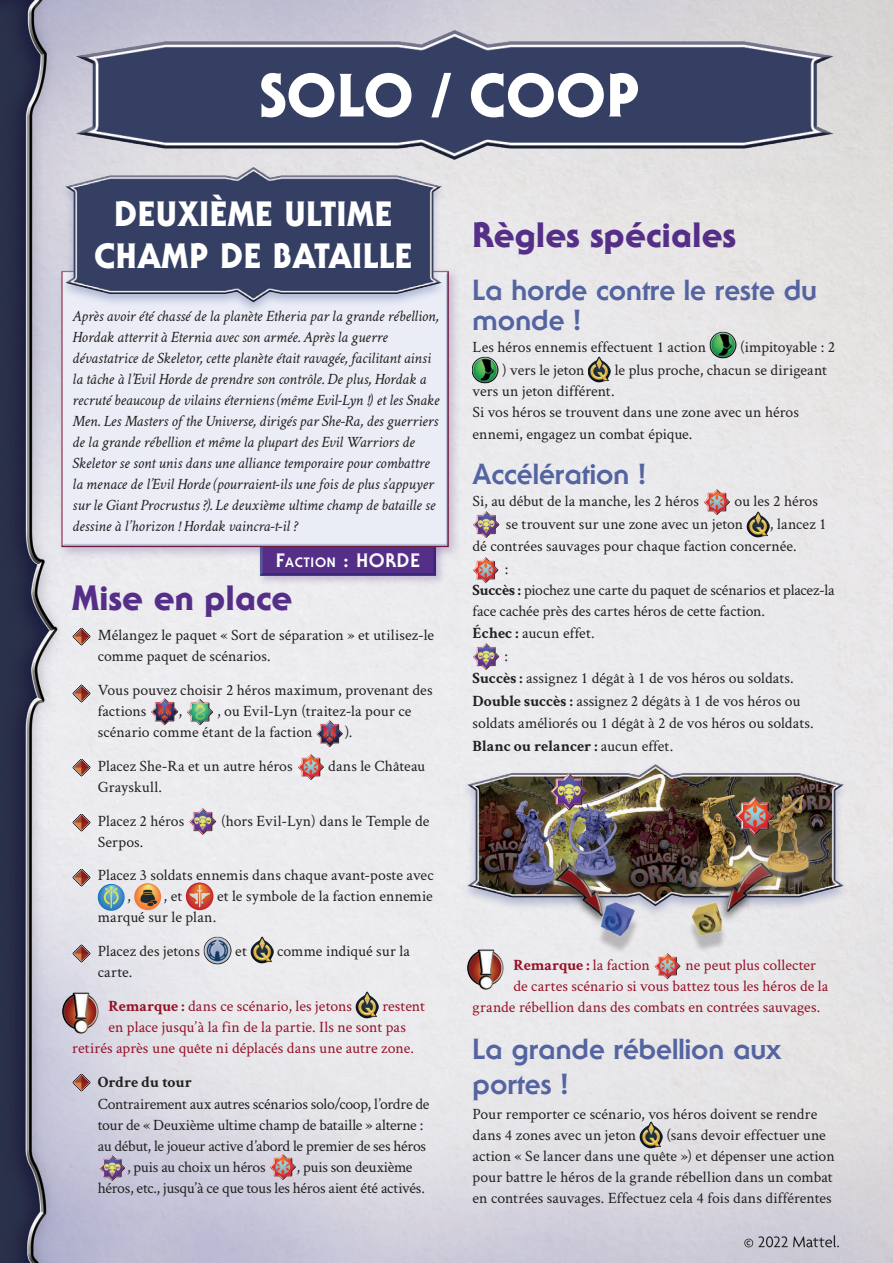
<style>
.page{position:relative;width:893px;height:1263px;background:#fff}
.page>*{position:absolute;margin:0;border:0;box-sizing:border-box;transform-origin:0 0}
.t1{font:800 59.85px "Serif Gothic Std";letter-spacing:.005em;color:#fff}
.t2{font:800 34.5px/42px "Serif Gothic Std";letter-spacing:.02em;color:#fff;text-align:center}
.t3{font:800 34.5px "Serif Gothic Std";color:#552e88}
.t4{font:800 28.5px/30px "Serif Gothic Std";color:#5464a1}
.t5{font:800 19.05px "Serif Gothic Std";color:#fff}
.t6{font:15.75px/21px "Crimson Text";color:#231f20}
.t7{font:italic 15.75px/21px "Crimson Text";letter-spacing:-.01em;color:#231f20}
.t8{font:15.75px/33.8px "Crimson Text";letter-spacing:.005em;color:#951026}
.t9{font:15.75px/21px "Crimson Text";letter-spacing:-.02em;color:#231f20}
.t10{font:700 15.75px "Crimson Text";letter-spacing:-.01em;color:#231f20}
.t11{font:700 15.75px "Crimson Text";letter-spacing:-.005em;color:#951026}
.s1{font-size:13.35px}
.s2{color:#231f20}
.s3{font-weight:700}
.s4{font-weight:400}
</style>
<div class="page">
<img style="left:0;top:171px;width:893px;height:1092px">
<img style="left:0;top:0;width:893px;height:171px">
<div style="left:257px;top:455px;width:189px;height:131px;background:#552e88;opacity:.24"></div>
<div style="left:259px;top:458px;width:180px;height:120px;background:#5464a1;opacity:.3"></div>
<div style="left:57px;top:267px;width:404px;height:293px;background:#552e88;opacity:.24"></div>
<div style="left:59px;top:270px;width:391px;height:279px;background:#eaedf6"></div>
<div style="left:59px;top:165px;width:388px;height:150px;background:#5464a1;opacity:.38"></div>
<img style="left:63px;top:162px;width:380px;height:148px">
<img style="left:150px;top:698px;width:29px;height:28px">
<img style="left:182px;top:694px;width:35px;height:35px">
<img style="left:316px;top:720px;width:28px;height:28px">
<img style="left:296px;top:754px;width:29px;height:27px">
<img style="left:188px;top:808px;width:29px;height:28px">
<svg style="left:98px;top:884px;width:27px;height:27px"></svg>
<svg style="left:104px;top:886px;width:15px;height:22px"></svg>
<svg style="left:134px;top:883px;width:27px;height:27px"></svg>
<svg style="left:140px;top:890px;width:17px;height:16px"></svg>
<svg style="left:186px;top:882px;width:27px;height:28px"></svg>
<svg style="left:189px;top:885px;width:21px;height:23px"></svg>
<img style="left:203px;top:936px;width:29px;height:29px">
<img style="left:250px;top:937px;width:24px;height:27px">
<img style="left:356px;top:992px;width:23px;height:26px">
<img style="left:98px;top:1154px;width:29px;height:28px">
<img style="left:268px;top:1154px;width:29px;height:28px">
<img style="left:72px;top:628px;width:18px;height:18px">
<img style="left:72px;top:685px;width:18px;height:17px">
<img style="left:72px;top:759px;width:18px;height:18px">
<img style="left:72px;top:814px;width:18px;height:18px">
<img style="left:72px;top:869px;width:18px;height:18px">
<img style="left:72px;top:945px;width:18px;height:17px">
<img style="left:72px;top:1074px;width:18px;height:18px">
<img style="left:709px;top:332px;width:28px;height:27px">
<img style="left:473px;top:356px;width:26px;height:27px">
<img style="left:588px;top:356px;width:23px;height:27px">
<img style="left:702px;top:489px;width:29px;height:28px">
<img style="left:473px;top:511px;width:29px;height:28px">
<img style="left:747px;top:511px;width:22px;height:27px">
<img style="left:473px;top:557px;width:28px;height:28px">
<img style="left:473px;top:643px;width:28px;height:28px">
<img style="left:653px;top:953px;width:29px;height:28px">
<img style="left:640px;top:1122px;width:23px;height:26px">
<img style="left:61px;top:992px;width:38px;height:42px">
<img style="left:466px;top:948px;width:38px;height:42px">
<div style="left:461px;top:763px;width:389px;height:156px;background:#e9e8eb"></div>
<img style="left:467px;top:764px;width:379px;height:147px">
<img style="left:549px;top:773px;width:41px;height:1px">
<div style="left:549px;top:864px;width:62px;height:64px;background:#231f20;opacity:.75"></div>
<img style="left:554px;top:885px;width:53px;height:33px">
<div style="left:718px;top:860px;width:62px;height:64px;background:#231f20;opacity:.75"></div>
<img style="left:721px;top:883px;width:54px;height:30px">
<div style="left:688px;top:911px;width:39px;height:41px;background:#231f20;opacity:.25"></div>
<img style="left:688px;top:898px;width:41px;height:43px">
<div style="left:596px;top:911px;width:43px;height:43px;background:#231f20;opacity:.25"></div>
<img style="left:597px;top:898px;width:40px;height:42px">
<div style="left:513px;top:874px;width:43px;height:18px;background:#231f20;opacity:.75"></div>
<img style="left:506px;top:795px;width:76px;height:93px">
<img style="left:542px;top:774px;width:88px;height:111px">
<div style="left:699px;top:875px;width:43px;height:19px;background:#231f20;opacity:.75"></div>
<img style="left:683px;top:794px;width:85px;height:93px">
<img style="left:745px;top:788px;width:84px;height:95px">
<svg style="left:744px;top:1235px;width:95px;height:12px"></svg>
<h1 class="t1" style="left:260px;top:58px;width:381px">SOLO / COOP</h1>
<h2 class="t2" style="left:94px;top:192px;width:319px">DEUXIÈME ULTIME<br>CHAMP DE BATAILLE</h2>
<p class="t7" style="left:72px;top:306px;width:369px">Après avoir été chassé de la planète Etheria par la grande rébellion, Hordak atterrit à Eternia avec son armée. Après la guerre dévastatrice de Skeletor, cette planète était ravagée, facilitant ainsi la tâche à l’Evil Horde de prendre son contrôle. De plus, Hordak a recruté beaucoup de vilains éterniens (même Evil-Lyn !) et les Snake Men. Les Masters of the Universe, dirigés par She-Ra, des guerriers de la grande rébellion et même la plupart des Evil Warriors de Skeletor se sont unis dans une alliance temporaire pour combattre la menace de l’Evil Horde (pourraient-ils une fois de plus s’appuyer sur le Giant Procrustus ?). Le deuxième ultime champ de bataille se dessine à l’horizon ! Hordak vaincra-t-il ?</p>
<p class="t5" style="left:276px;top:549px;width:145px">F<span class="s1">ACTION</span> : HORDE</p>
<h2 class="t3" style="left:72px;top:577px;width:222px">Mise en place</h2>
<p class="t6" style="left:98px;top:624px;width:338px">Mélangez le paquet « Sort de séparation » et utilisez-le comme paquet de scénarios.</p>
<p class="t6" style="left:98px;top:679px;width:336px">Vous pouvez choisir 2 héros maximum, provenant des factions</p>
<p class="t6" style="left:179px;top:700px;width:5px">,</p>
<p class="t6" style="left:98px;top:700px;width:315px;text-indent:119px">, ou Evil-Lyn (traitez-la pour ce scénario comme étant de la faction</p>
<p class="t6" style="left:344px;top:721px;width:10px">).</p>
<p class="t6" style="left:98px;top:755px;width:196px">Placez She-Ra et un autre héros</p>
<p class="t6" style="left:328px;top:755px;width:99px">dans le Château</p>
<p class="t6" style="left:98px;top:769px;width:88px;line-height:33.8px">Grayskull.<br>Placez 2 héros</p>
<p class="t6" style="left:221px;top:809px;width:210px">(hors Evil-Lyn) dans le Temple de</p>
<p class="t6" style="left:98px;top:824px;width:337px;line-height:33.8px">Serpos.<br>Placez 3 soldats ennemis dans chaque avant-poste avec</p>
<p class="t6" style="left:127px;top:885px;width:5px">,</p>
<p class="t6" style="left:164px;top:885px;width:20px">, et</p>
<p class="t6" style="left:217px;top:885px;width:217px">et le symbole de la faction ennemie</p>
<p class="t6" style="left:98px;top:900px;width:120px;line-height:33.8px">marqué sur le plan.<br>Placez des jetons</p>
<p class="t6" style="left:235px;top:940px;width:13px">et</p>
<p class="t6" style="left:277px;top:940px;width:134px">comme indiqué sur la</p>
<p class="t8" style="left:108px;top:955px;width:245px;text-indent:-11px"><span class="s2">carte.<br></span><span class="s3">Remarque :</span> dans ce scénario, les jetons</p>
<p class="t8" style="left:382px;top:988px;width:44px">restent</p>
<p class="t8" style="left:108px;top:1009px;width:299px">en place jusqu’à la fin de la partie. Ils ne sont pas</p>
<p class="t8" style="left:72px;top:1030px;width:343px">retirés après une quête ni déplacés dans une autre zone.</p>
<p class="t10" style="left:98px;top:1072px;width:96px">Ordre du tour</p>
<p class="t9" style="left:98px;top:1093px;width:333px">Contrairement aux autres scénarios solo/coop, l’ordre de</p>
<p class="t9" style="left:98px;top:1114px;width:327px">tour de « Deuxième ultime champ de bataille » alterne :</p>
<p class="t9" style="left:98px;top:1135px;width:330px">au début, le joueur active d’abord le premier de ses héros</p>
<p class="t9" style="left:127px;top:1156px;width:140px">, puis au choix un héros</p>
<p class="t9" style="left:98px;top:1156px;width:329px;text-indent:199px">, puis son deuxième héros, etc., jusqu’à ce que tous les héros aient été activés.</p>
<h2 class="t3" style="left:473px;top:213px;width:265px">Règles spéciales</h2>
<h3 class="t4" style="left:473px;top:274px;width:346px">La horde contre le reste du monde !</h3>
<p class="t6" style="left:473px;top:336px;width:235px">Les héros ennemis effectuent 1 action</p>
<p class="t6" style="left:740px;top:336px;width:97px">(impitoyable : 2</p>
<p class="t6" style="left:502px;top:359px;width:84px">) vers le jeton</p>
<p class="t6" style="left:615px;top:359px;width:214px">le plus proche, chacun se dirigeant</p>
<p class="t6" style="left:473px;top:380px;width:328px">vers un jeton différent.<br>Si vos héros se trouvent dans une zone avec un héros</p>
<p class="t6" style="left:473px;top:423px;width:221px">ennemi, engagez un combat épique.</p>
<h3 class="t4" style="left:473px;top:458px;width:175px">Accélération !</h3>
<p class="t6" style="left:473px;top:490px;width:228px">Si, au début de la manche, les 2 héros</p>
<p class="t6" style="left:506px;top:489px;width:314px;line-height:22.5px;text-indent:229px">ou les 2 héros se trouvent sur une zone avec un jeton</p>
<p class="t6" style="left:770px;top:513px;width:58px">, lancez 1</p>
<p class="t6" style="left:473px;top:535px;width:326px">dé contrées sauvages pour chaque faction concernée.</p>
<p class="t6" style="left:505px;top:558px;width:5px">:</p>
<p class="t6" style="left:473px;top:579px;width:363px"><span class="s3">Succès :</span> piochez une carte du paquet de scénarios et placez-la face cachée près des cartes héros de cette faction.</p>
<p class="t6" style="left:473px;top:622px;width:124px"><span class="s3">Échec :</span> aucun effet.</p>
<p class="t6" style="left:504px;top:645px;width:5px">:</p>
<p class="t6" style="left:473px;top:667px;width:323px"><span class="s3">Succès :</span> assignez 1 dégât à 1 de vos héros ou soldats.</p>
<p class="t6" style="left:473px;top:690px;width:329px"><span class="s3">Double succès :</span> assignez 2 dégâts à 1 de vos héros ou</p>
<p class="t6" style="left:473px;top:712px;width:343px">soldats améliorés ou 1 dégât à 2 de vos héros ou soldats.</p>
<p class="t10" style="left:473px;top:736px;width:202px">Blanc ou relancer : <span class="s4">aucun effet.</span></p>
<p class="t11" style="left:513px;top:956px;width:138px">Remarque : <span class="s4">la faction</span></p>
<p class="t8" style="left:685px;top:948px;width:132px">ne peut plus collecter</p>
<p class="t8" style="left:513px;top:969px;width:316px">de cartes scénario si vous battez tous les héros de la</p>
<p class="t8" style="left:473px;top:990px;width:349px">grande rébellion dans des combats en contrées sauvages.</p>
<h3 class="t4" style="left:473px;top:1032px;width:309px;line-height:34.2px">La grande rébellion aux portes !</h3>
<p class="t6" style="left:473px;top:1103px;width:346px">Pour remporter ce scénario, vos héros doivent se rendre dans 4 zones avec un jeton</p>
<p class="t6" style="left:473px;top:1124px;width:364px;text-indent:194px">(sans devoir effectuer une action « Se lancer dans une quête ») et dépenser une action pour battre le héros de la grande rébellion dans un combat en contrées sauvages. Effectuez cela 4 fois dans différentes</p>
</div>
